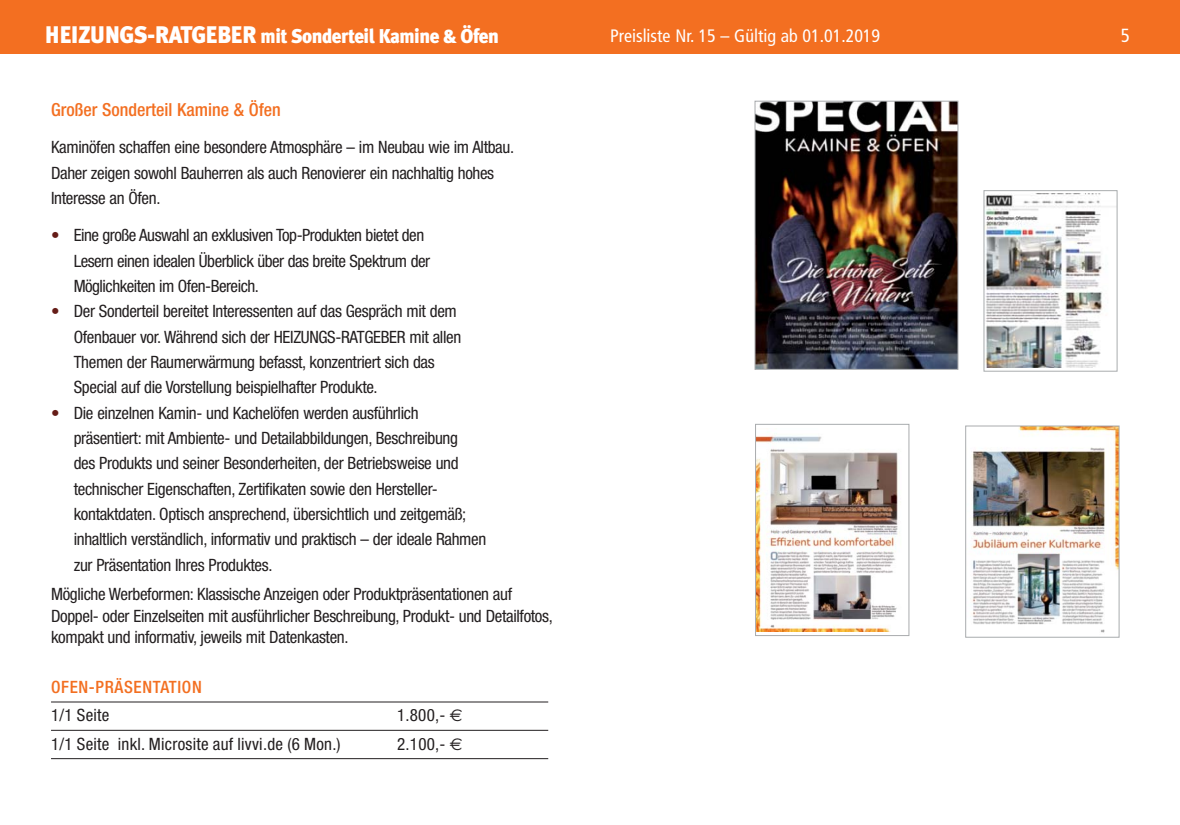
<style>
.page{position:relative;width:1180px;height:825px;background:#fff}
.page>*{position:absolute;margin:0;border:0;box-sizing:border-box;transform-origin:0 0}
.t1{font:900 20px "Meta Plus";letter-spacing:-.03em;color:#fff;scale:.95 1}
.t2{font:condensed 19px "Frutiger";color:#fff}
.t3{font:condensed 18px "Frutiger";color:#fff}
.t4{font:500 condensed 18px "Helvetica Neue";color:#f36f21}
.t5{font:condensed 17px/25.4px "Helvetica Neue";letter-spacing:-.02em;color:#231f20}
.t6{font:condensed 17px "Helvetica Neue";letter-spacing:.015em;color:#231f20}
.t7{font:500 condensed 17px "Helvetica Neue";letter-spacing:.04em;color:#f36f21}
.s1{font-size:24px}
.s2{color:#651c17}
.s3{font-family:"Euro Sans";font-stretch:normal}
</style>
<div class="page">
<div style="left:0;top:0;width:1179px;height:54px;background:#f36f21"></div>
<hr style="left:51px;top:701px;width:497px;height:1px;background:#231f20">
<hr style="left:51px;top:730px;width:497px;height:1px;background:#231f20">
<hr style="left:51px;top:758px;width:497px;height:1px;background:#231f20">
<img style="left:756px;top:103px;width:200px;height:265px">
<div style="left:754px;top:101px;width:204px;height:269px;border:1px solid #a7a9ac"></div>
<img style="left:971px;top:427px;width:146px;height:206px">
<div style="left:965px;top:425px;width:154px;height:213px;border:1px solid #a9acae"></div>
<img style="left:985px;top:194px;width:130px;height:174px">
<div style="left:983px;top:190px;width:134px;height:182px;border:1px solid #a9acae"></div>
<svg style="left:757px;top:631px;width:134px;height:1px"></svg>
<img style="left:757px;top:435px;width:141px;height:196px">
<div style="left:755px;top:424px;width:154px;height:212px;border:1px solid #a9acae"></div>
<p class="t1" style="left:45px;top:28px;width:479px"><span class="s1">HEIZUNGS-RATGEBER</span> mit Sonderteil Kamine &amp; Öfen</p>
<p class="t3" style="left:610px;top:28px;width:272px">Preisliste Nr. 15 – Gültig ab 01.01.2019</p>
<p class="t2" style="left:1120px;top:28px;width:11px">5</p>
<p class="t4" style="left:51px;top:103px;width:231px">Großer Sonderteil Kamine &amp; Öfen</p>
<p class="t5" style="left:51px;top:136px;width:464px">Kaminöfen schaffen eine besondere Atmosphäre – im Neubau wie im Altbau.<br>Daher zeigen sowohl Bauherren als auch Renovierer ein nachhaltig hohes<br>Interesse an Öfen.</p>
<p class="t5" style="left:74px;top:224px;width:358px;text-indent:-23px"><span class="s2">•</span> Eine große Auswahl an exklusiven Top-Produkten bietet den<br>Lesern einen idealen Überblick über das breite Spektrum der<br>Möglich keiten im Ofen-Bereich.</p>
<p class="t5" style="left:74px;top:300px;width:389px;text-indent:-23px"><span class="s2">•</span> Der Sonderteil bereitet Interessenten auf das Gespräch mit dem Ofenbauer vor. Während sich der HEIZUNGS-RATGEBER mit allen Themen der Raumer wärmung befasst, konzentriert sich das Special auf die Vorstellung beispielhafter Produkte.</p>
<p class="t5" style="left:74px;top:401px;width:414px;text-indent:-23px"><span class="s2">•</span> Die einzelnen Kamin- und Kachelöfen werden ausführlich präsentiert: mit Ambiente- und Detailabbildungen, Beschreibung<br>des Produkts und seiner Besonderheiten, der Betriebsweise und technischer Eigenschaften, Zertifikaten sowie den Hersteller&shy;kontaktdaten. Optisch ansprechend, übersichtlich und zeitgemäß; inhaltlich verständlich, informativ und praktisch – der ideale Rahmen zur Präsen tation Ihres Produktes.</p>
<p class="t5" style="left:51px;top:585px;width:503px;line-height:21.4px">Mögliche Werbeformen: Klassische Anzeigen oder Produktpräsentationen auf<br>Doppel- oder Einzelseiten mit ausführlicher Beschreibung, Produkt- und Detailfotos, kompakt und informativ, jeweils mit Datenkasten.</p>
<p class="t7" style="left:51px;top:681px;width:152px">OFEN-PRÄSENTATION</p>
<p class="t5" style="left:51px;top:704px;width:60px">1/1 Seite</p>
<p class="t5" style="left:397px;top:704px;width:67px">1.800,- <span class="s3">€</span></p>
<p class="t6" style="left:51px;top:737px;width:291px">1/1 Seite inkl. Microsite auf livvi.de (6 Mon.)</p>
<p class="t5" style="left:397px;top:732px;width:67px">2.100,- <span class="s3">€</span></p>
</div>
